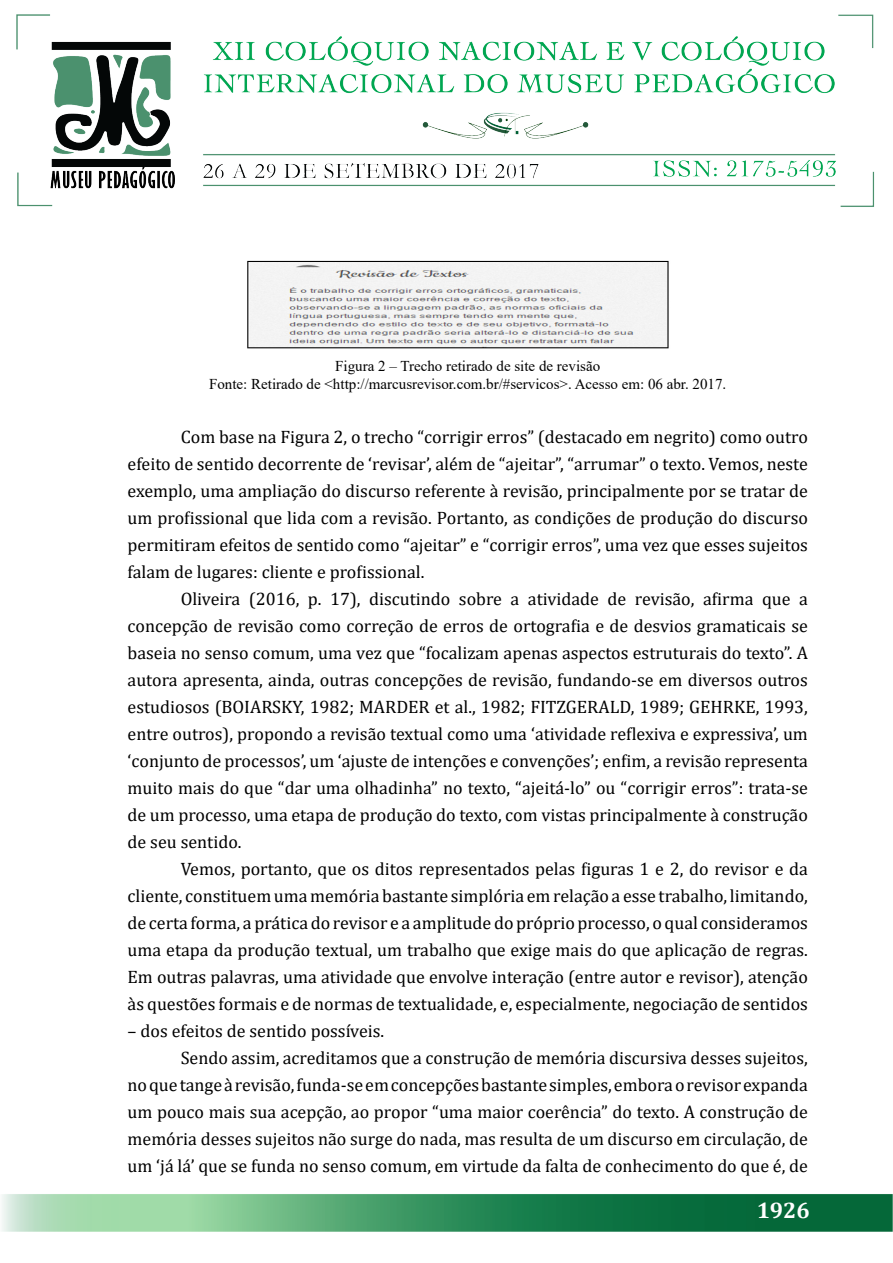
<style>
.page{position:relative;width:893px;height:1263px;background:#fff}
.page>*{position:absolute;margin:0;border:0;box-sizing:border-box;transform-origin:0 0}
.t1{font:700 22.5px "Cambria";color:#fff}
.t2{font:18px/27px "Cambria";color:#000;text-align:justify}
.t3{font:15px/18px "Times New Roman";color:#000;text-align:center}
</style>
<div class="page">
<img style="left:2px;top:14px;width:890px;height:1218px">
<img style="left:194px;top:260px;width:547px;height:94px">
<p class="t3" style="left:209px;top:357px;width:519px">Figura 2 – Trecho retirado de site de revisão<br>Fonte: Retirado de &lt;http://marcusrevisor.com.br/#servicos&gt;. Acesso em: 06 abr. 2017.</p>
<p class="t2" style="left:128px;top:423px;width:682px;text-indent:53px">Com base na Figura 2, o trecho “corrigir erros” (destacado em negrito) como outro efeito de sentido decorrente de ‘revisar’, além de “ajeitar”, “arrumar” o texto. Vemos, neste exemplo, uma ampliação do discurso referente à revisão, principalmente por se tratar de um profissional que lida com a revisão. Portanto, as condições de produção do discurso permitiram efeitos de sentido como “ajeitar” e “corrigir erros”, uma vez que esses sujeitos falam de lugares: cliente e profissional.</p>
<p class="t2" style="left:128px;top:585px;width:682px;text-indent:53px">Oliveira (2016, p. 17), discutindo sobre a atividade de revisão, afirma que a concepção de revisão como correção de erros de ortografia e de desvios gramaticais se baseia no senso comum, uma vez que “focalizam apenas aspectos estruturais do texto”. A autora apresenta, ainda, outras concepções de revisão, fundando-se em diversos outros estudiosos (BOIARSKY, 1982; MARDER et al., 1982; FITZGERALD, 1989; GEHRKE, 1993, entre outros), propondo a revisão textual como uma ‘atividade reflexiva e expressiva’, um ‘conjunto de processos’, um ‘ajuste de intenções e convenções’; enfim, a revisão representa muito mais do que “dar uma olhadinha” no texto, “ajeitá-lo” ou “corrigir erros”: trata-se de um processo, uma etapa de produção do texto, com vistas principalmente à construção de seu sentido.</p>
<p class="t2" style="left:128px;top:855px;width:682px;text-indent:53px">Vemos, portanto, que os ditos representados pelas figuras 1 e 2, do revisor e da cliente, constituem uma memória bastante simplória em relação a esse trabalho, limitando, de certa forma, a prática do revisor e a amplitude do próprio processo, o qual consideramos uma etapa da produção textual, um trabalho que exige mais do que aplicação de regras.<br>Em outras palavras, uma atividade que envolve interação (entre autor e revisor), atenção às questões formais e de normas de textualidade, e, especialmente, negociação de sentidos</p>
<p class="t2" style="left:128px;top:1017px;width:258px">– dos efeitos de sentido possíveis.</p>
<p class="t2" style="left:181px;top:1044px;width:629px">Sendo assim, acreditamos que a construção de memória discursiva desses sujeitos,</p>
<p class="t2" style="left:128px;top:1071px;width:682px">no que tange à revisão, funda-se em concepções bastante simples, embora o revisor expanda</p>
<p class="t2" style="left:128px;top:1098px;width:682px">um pouco mais sua acepção, ao propor “uma maior coerência” do texto. A construção de</p>
<p class="t2" style="left:128px;top:1125px;width:682px">memória desses sujeitos não surge do nada, mas resulta de um discurso em circulação, de</p>
<p class="t2" style="left:128px;top:1152px;width:682px">um ‘já lá’ que se funda no senso comum, em virtude da falta de conhecimento do que é, de</p>
<p class="t1" style="left:757px;top:1195px;width:55px">1926</p>
</div>
